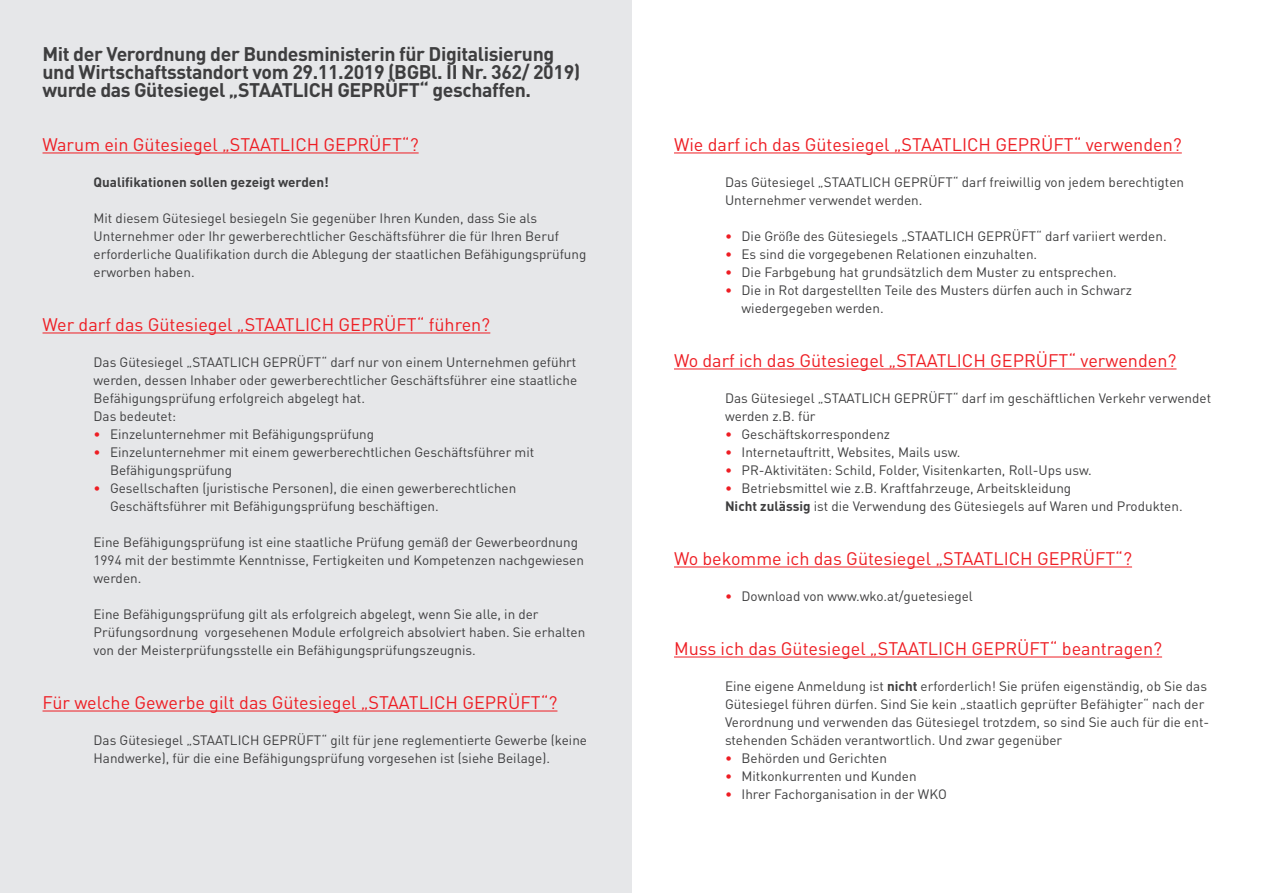
<style>
.page{position:relative;width:1263px;height:893px;background:#fff}
.page>*{position:absolute;margin:0;border:0;box-sizing:border-box;transform-origin:0 0}
.t1{font:700 19.5px/18px "DIN Pro";letter-spacing:-.02em;color:#3e3e3f}
.t2{font:18px "DIN Pro";color:#ee1d23}
.t3{font:13.5px/18px "DIN Pro";color:#3e3e3f}
.t4{font:700 13.5px "DIN Pro";color:#3e3e3f}
.s1{color:#ee1d23}
.s2{font-weight:700}
</style>
<div class="page">
<div style="left:0;top:0;width:631px;height:893px;background:#e6e7e9"></div>
<hr style="left:43px;top:152px;width:376px;height:1px;background:#ee1d23">
<hr style="left:43px;top:332px;width:447px;height:1px;background:#ee1d23">
<hr style="left:43px;top:710px;width:514px;height:1px;background:#ee1d23">
<hr style="left:674px;top:152px;width:508px;height:1px;background:#ee1d23">
<hr style="left:674px;top:368px;width:502px;height:1px;background:#ee1d23">
<hr style="left:674px;top:566px;width:458px;height:1px;background:#ee1d23">
<hr style="left:674px;top:656px;width:488px;height:1px;background:#ee1d23">
<h1 class="t1" style="left:43px;top:44px;width:539px">Mit der Verordnung der Bundesministerin für Digitalisierung und Wirtschaftsstandort vom 29.11.2019 (BGBl. II Nr. 362/ 2019) wurde das Gütesiegel „STAATL</h1>
<h1 class="t1" style="left:303px;top:80px;width:70px">ICH GEPRÜFT</h1>
<h1 class="t1" style="left:419px;top:80px;width:113px">“ geschaffen.</h1>
<h2 class="t2" style="left:43px;top:132px;width:378px">Warum ein Gütesiegel „STAATLICH GEPRÜFT“?</h2>
<p class="t4" style="left:94px;top:172px;width:237px">Qualifikationen sollen gezeigt werden!</p>
<p class="t3" style="left:94px;top:208px;width:494px">Mit diesem Gütesiegel besiegeln Sie gegenüber Ihren Kunden, dass Sie als Unternehmer oder Ihr gewerberechtlicher Geschäftsführer die für Ihren Beruf erforderliche Qualifikation durch die Ablegung der staatlichen Befähigungsprüfung erworben haben.</p>
<h2 class="t2" style="left:43px;top:312px;width:449px">Wer darf das Gütesiegel „STAATLICH GEPRÜFT“ führen?</h2>
<p class="t3" style="left:94px;top:352px;width:485px">Das Gütesiegel „STAATLICH GEPRÜFT“ darf nur von einem Unternehmen geführt werden, dessen Inhaber oder gewerberechtlicher Geschäftsführer eine staatliche Befähigungsprüfung erfolgreich abgelegt hat.<br>Das bedeutet:</p>
<p class="t3" style="left:94px;top:424px;width:282px"><span class="s1">•</span> Einzelunternehmer mit Befähigungsprüfung</p>
<p class="t3" style="left:110px;top:442px;width:426px;text-indent:-16px"><span class="s1">•</span> Einzelunternehmer mit einem gewerberechtlichen Geschäftsführer mit<br>Befähigungsprüfung</p>
<p class="t3" style="left:110px;top:478px;width:408px;text-indent:-16px"><span class="s1">•</span> Gesellschaften (juristische Personen), die einen gewerberechtlichen<br>Geschäftsführer mit Befähigungsprüfung beschäftigen.</p>
<p class="t3" style="left:94px;top:532px;width:492px">Eine Befähigungsprüfung ist eine staatliche Prüfung gemäß der Gewerbeordnung<br>1994 mit der bestimmte Kenntnisse, Fertigkeiten und Kompetenzen nachgewiesen werden.</p>
<p class="t3" style="left:94px;top:604px;width:493px">Eine Befähigungsprüfung gilt als erfolgreich abgelegt, wenn Sie alle, in der<br>Prüfungsordnung vorgesehenen Module erfolgreich absolviert haben. Sie erhalten von der Meisterprüfungsstelle ein Befähigungsprüfungszeugnis.</p>
<h2 class="t2" style="left:43px;top:690px;width:516px">Für welche Gewerbe gilt das Gütesiegel „STAATLICH GEPRÜFT“?</h2>
<p class="t3" style="left:94px;top:730px;width:495px">Das Gütesiegel „STAATLICH GEPRÜFT“ gilt für jene reglementierte Gewerbe (keine<br>Handwerke), für die eine Befähigungsprüfung vorgesehen ist (siehe Beilage).</p>
<h2 class="t2" style="left:674px;top:132px;width:509px">Wie darf ich das Gütesiegel „STAATLICH GEPRÜFT“ verwenden?</h2>
<p class="t3" style="left:725px;top:172px;width:460px">Das Gütesiegel „STAATLICH GEPRÜFT“ darf freiwillig von jedem berechtigten<br>Unternehmer verwendet werden.</p>
<p class="t3" style="left:725px;top:226px;width:443px"><span class="s1">•</span> Die Größe des Gütesiegels „STAATLICH GEPRÜFT“ darf variiert werden.</p>
<p class="t3" style="left:725px;top:244px;width:314px"><span class="s1">•</span> Es sind die vorgegebenen Relationen einzuhalten.</p>
<p class="t3" style="left:725px;top:262px;width:393px"><span class="s1">•</span> Die Farbgebung hat grundsätzlich dem Muster zu entsprechen.</p>
<p class="t3" style="left:741px;top:280px;width:392px;text-indent:-16px"><span class="s1">•</span> Die in Rot dargestellten Teile des Musters dürfen auch in Schwarz wiedergegeben werden.</p>
<h2 class="t2" style="left:674px;top:348px;width:504px">Wo darf ich das Gütesiegel „STAATLICH GEPRÜFT“ verwenden?</h2>
<p class="t3" style="left:725px;top:388px;width:488px">Das Gütesiegel „STAATLICH GEPRÜFT“ darf im geschäftlichen Verkehr verwendet werden z.B. für</p>
<p class="t3" style="left:725px;top:424px;width:167px"><span class="s1">•</span> Geschäftskorrespondenz</p>
<p class="t3" style="left:725px;top:442px;width:237px"><span class="s1">•</span> Internetauftritt, Websites, Mails usw.</p>
<p class="t3" style="left:725px;top:460px;width:368px"><span class="s1">•</span> PR-Aktivitäten: Schild, Folder, Visitenkarten, Roll-Ups usw.</p>
<p class="t3" style="left:725px;top:478px;width:459px"><span class="s1">•</span> Betriebsmittel wie z.B. Kraftfahrzeuge, Arbeitskleidung<br><span class="s2">Nicht zulässig</span> ist die Verwendung des Gütesiegels auf Waren und Produkten.</p>
<h2 class="t2" style="left:674px;top:546px;width:459px">Wo bekomme ich das Gütesiegel „STAATLICH GEPRÜFT“?</h2>
<p class="t3" style="left:725px;top:586px;width:249px"><span class="s1">•</span> Download von www.wko.at/guetesiegel</p>
<h2 class="t2" style="left:674px;top:636px;width:489px">Muss ich das Gütesiegel „STAATLICH GEPRÜFT“ beantragen?</h2>
<p class="t3" style="left:725px;top:676px;width:486px">Eine eigene Anmeldung ist <span class="s2">nicht</span> erforderlich! Sie prüfen eigenständig, ob Sie das Gütesiegel führen dürfen. Sind Sie kein „staatlich geprüfter Befähigter“ nach der Verordnung und verwenden das Gütesiegel trotzdem, so sind Sie auch für die ent&shy;stehenden Schäden verantwortlich. Und zwar gegenüber</p>
<p class="t3" style="left:725px;top:748px;width:163px"><span class="s1">•</span> Behörden und Gerichten</p>
<p class="t3" style="left:725px;top:766px;width:193px"><span class="s1">•</span> Mitkonkurrenten und Kunden</p>
<p class="t3" style="left:725px;top:784px;width:223px"><span class="s1">•</span> Ihrer Fachorganisation in der WKO</p>
</div>
